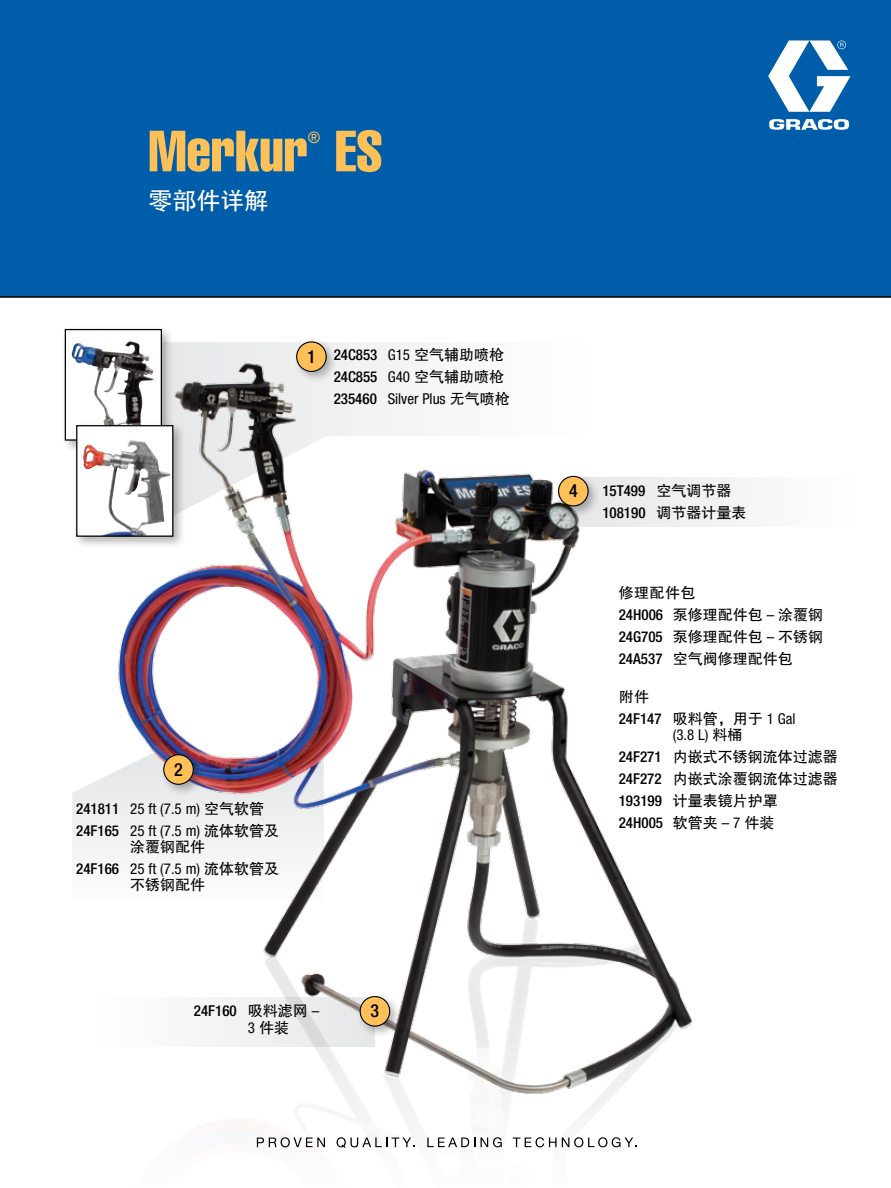
<style>
.page{position:relative;width:891px;height:1188px;background:#fff}
.page>*{position:absolute;margin:0;border:0;box-sizing:border-box;transform-origin:0 0}
.t1{font:57px "Helvetica LT Std Comp";color:#fec057}
.t2{font:24px "FZHTJW GB1 0";color:#fff}
.t3{font:500 condensed 18px "Helvetica Neue LT Std";color:#000}
.t4{font:condensed 15.75px "Helvetica Neue LT Std";color:#fec057}
.t5{font:15px/21.9px "FZHTJW GB1 0";color:#000}
.t6{font:500 condensed 15px/21.9px "Helvetica Neue LT Std";color:#000}
.t7{font:condensed 15px/16.5px "Helvetica Neue LT Std";color:#000;text-align:center}
.s1{font-size:18px}
.s2{font-weight:400}
.s3{font-family:"FZHTJW GB1 0";font-weight:400;font-stretch:normal}
.s4{font-weight:500}
.s5{font-family:"FZHTJW GB1 0";font-stretch:normal}
.s6{font-family:"Helvetica Neue LT Std";font-stretch:condensed}
.s7{font-family:"Helvetica Neue LT Std";font-weight:500;font-stretch:condensed}
</style>
<div class="page">
<svg style="left:72px;top:781px;width:25px;height:74px"></svg>
<div style="left:568px;top:477px;width:286px;height:49px;background:#f9f9f9"></div>
<svg style="left:175px;top:342px;width:238px;height:6px"></svg>
<img style="left:97px;top:348px;width:636px;height:800px">
<div style="left:0;top:0;width:891px;height:297px;background:#005daa"></div>
<svg style="left:768px;top:41px;width:82px;height:89px"></svg>
<hr style="left:0;top:296px;width:891px;height:2px;background:#000">
<div style="left:159px;top:750px;width:47px;height:47px;background:#000;opacity:.3"></div>
<div style="left:164px;top:755px;width:29px;height:29px;background:#fec057;border-radius:50%"></div>
<div style="left:163px;top:754px;width:31px;height:31px;border:1px solid #000;border-radius:50%"></div>
<div style="left:356px;top:992px;width:46px;height:47px;background:#000;opacity:.3"></div>
<div style="left:360px;top:997px;width:30px;height:29px;background:#fec057;border-radius:50%"></div>
<div style="left:360px;top:996px;width:30px;height:31px;border:1px solid #000;border-radius:50%"></div>
<div style="left:554px;top:472px;width:47px;height:46px;background:#000;opacity:.3"></div>
<div style="left:559px;top:476px;width:29px;height:30px;background:#fec057;border-radius:50%"></div>
<div style="left:558px;top:476px;width:31px;height:31px;border:1px solid #000;border-radius:50%"></div>
<div style="left:61px;top:325px;width:114px;height:128px;background:#000;opacity:.3"></div>
<div style="left:65px;top:330px;width:96px;height:110px;background:#fff"></div>
<img style="left:72px;top:341px;width:82px;height:80px">
<div style="left:65px;top:329px;width:97px;height:112px;border:1px solid #000"></div>
<div style="left:72px;top:421px;width:114px;height:128px;background:#000;opacity:.3"></div>
<div style="left:77px;top:426px;width:96px;height:110px;background:#fff"></div>
<img style="left:83px;top:440px;width:88px;height:95px">
<div style="left:76px;top:425px;width:97px;height:112px;border:1px solid #000"></div>
<div style="left:292px;top:337px;width:47px;height:47px;background:#000;opacity:.3"></div>
<div style="left:297px;top:342px;width:29px;height:29px;background:#fec057;border-radius:50%"></div>
<div style="left:296px;top:341px;width:31px;height:31px;border:1px solid #000;border-radius:50%"></div>
<svg style="left:257px;top:1137px;width:68px;height:10px"></svg>
<svg style="left:337px;top:1137px;width:78px;height:11px"></svg>
<svg style="left:427px;top:1138px;width:48px;height:9px"></svg>
<svg style="left:481px;top:1137px;width:21px;height:10px"></svg>
<svg style="left:513px;top:1137px;width:124px;height:10px"></svg>
<h1 class="t1" style="left:148px;top:115px;width:161px">Merkur</h1>
<p class="t4" style="left:308px;top:128px;width:14px">®</p>
<h1 class="t1" style="left:335px;top:115px;width:49px">ES</h1>
<h2 class="t2" style="left:148px;top:187px;width:121px">零部件详解</h2>
<p class="t6" style="left:334px;top:344px;width:178px;text-indent:-27px"><span class="s1">1</span> 24C853 <span class="s2">G15</span> <span class="s3">空气辅助喷枪<br></span>24C855 <span class="s2">G40</span> <span class="s3">空气辅助喷枪<br></span>235460 <span class="s2">Silver Plus</span> <span class="s3">无气喷枪</span></p>
<p class="t3" style="left:174px;top:758px;width:10px">2</p>
<p class="t7" style="left:76px;top:797px;width:205px;line-height:21.9px;text-align:left"><span class="s4">241811</span> 25 ft (7.5 m) <span class="s5">空气软管<br></span><span class="s4">24F165</span> 25 ft (7.5 m) <span class="s5">流体软管及</span></p>
<p class="t5" style="left:130px;top:836px;width:76px">涂覆钢配件</p>
<p class="t7" style="left:76px;top:860px;width:205px"><span class="s4">24F166</span> 25 ft (7.5 m) <span class="s5">流体软管及</span></p>
<p class="t5" style="left:130px;top:874px;width:76px">不锈钢配件</p>
<p class="t6" style="left:194px;top:1000px;width:127px">24F160 <span class="s3">吸料滤网</span> <span class="s2">–</span></p>
<p class="t5" style="left:248px;top:1017px;width:43px"><span class="s6">3</span> 件装</p>
<p class="t3" style="left:371px;top:1000px;width:10px">3</p>
<p class="t3" style="left:569px;top:480px;width:10px">4</p>
<p class="t6" style="left:602px;top:480px;width:145px">15T499 <span class="s3">空气调节器<br></span>108190 <span class="s3">调节器计量表</span></p>
<p class="t5" style="left:619px;top:582px;width:206px">修理配件包<br><span class="s7">24H006</span> 泵修理配件包 <span class="s6">–</span> 涂覆钢<br><span class="s7">24G705</span> 泵修理配件包 <span class="s6">–</span> 不锈钢<br><span class="s7">24A537</span> 空气阀修理配件包</p>
<p class="t5" style="left:619px;top:686px;width:32px">附件</p>
<p class="t7" style="left:619px;top:710px;width:178px"><span class="s4">24F147</span> <span class="s5">吸料管，用于</span> 1 Gal (3.8 L) <span class="s5">料桶</span></p>
<p class="t5" style="left:619px;top:746px;width:220px;text-align:justify"><span class="s7">24F271</span> 内嵌式不锈钢流体过滤器<span class="s7">24F272</span> 内嵌式涂覆钢流体过滤器<span class="s7">193199</span> 计量表镜片护罩</p>
<p class="t6" style="left:619px;top:812px;width:157px">24H005 <span class="s3">软管夹</span> <span class="s2">– 7</span> <span class="s3">件装</span></p>
</div>
